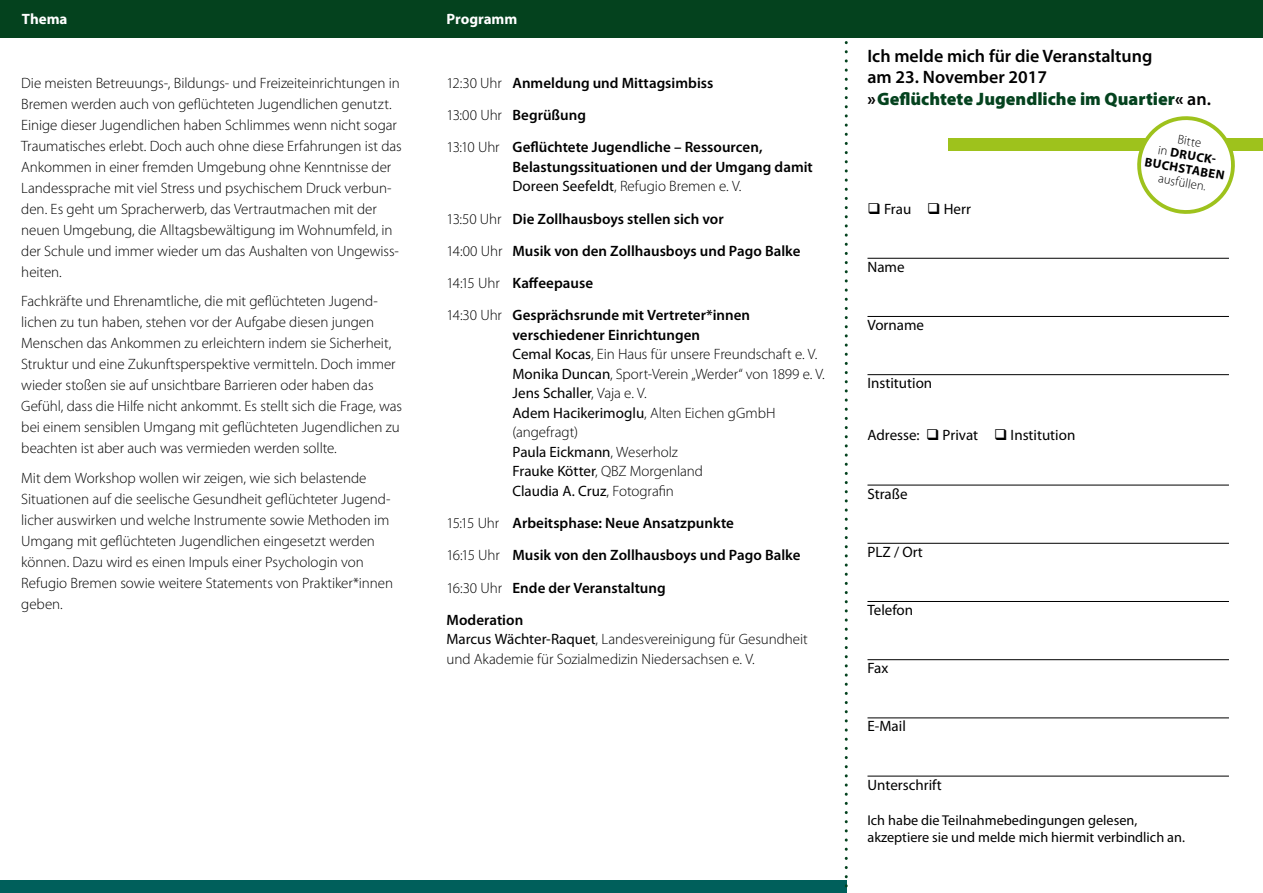
<style>
.page{position:relative;width:1263px;height:893px;background:#fff}
.page>*{position:absolute;margin:0;border:0;box-sizing:border-box;transform-origin:0 0}
.t1{font:600 18px/21.6px "Myriad Pro";color:#000}
.t2{font:300 15px/21px "Myriad Pro";letter-spacing:-.005em;color:#000}
.t3{font:600 15px/32.2px "Myriad Pro";color:#000}
.t4{font:15px "Myriad Pro";color:#000}
.t5{font:700 15px "Myriad Pro";color:#fff}
.t6{font:14.25px/17.1px "Myriad Pro";color:#000}
.t7{font:700 12.75px/14px "Myriad Pro";color:#000;text-align:center}
.t8{font:300 12.75px "Myriad Pro";color:#000}
.s1{font-weight:300}
.s2{font-weight:400}
.s3{font-weight:600}
.s4{font-weight:700}
.s5{font-weight:900;color:#04421e}
</style>
<div class="page">
<div style="left:0;top:881px;width:846px;height:12px;background:#005f5b"></div>
<svg style="left:845px;top:37px;width:3px;height:856px"></svg>
<hr style="left:867px;top:258px;width:362px;height:1px;background:#000">
<hr style="left:867px;top:316px;width:362px;height:1px;background:#000">
<hr style="left:867px;top:374px;width:362px;height:1px;background:#000">
<hr style="left:867px;top:485px;width:362px;height:1px;background:#000">
<hr style="left:867px;top:543px;width:362px;height:1px;background:#000">
<hr style="left:867px;top:601px;width:362px;height:1px;background:#000">
<hr style="left:867px;top:659px;width:362px;height:1px;background:#000">
<hr style="left:867px;top:717px;width:362px;height:1px;background:#000">
<hr style="left:867px;top:776px;width:362px;height:1px;background:#000">
<div style="left:948px;top:138px;width:315px;height:13px;background:#9ec21c"></div>
<svg style="left:1137px;top:116px;width:98px;height:98px"></svg>
<div style="left:0;top:0;width:1263px;height:37px;background:#04421e"></div>
<p class="t5" style="left:22px;top:9px;width:47px">Thema</p>
<p class="t5" style="left:446px;top:9px;width:72px">Programm</p>
<p class="t2" style="left:21px;top:72px;width:382px">Die meisten Betreuungs-, Bildungs- und Freizeiteinrichtungen in Bremen werden auch von geflüchteten Jugendlichen genutzt.<br>Einige dieser Jugendlichen haben Schlimmes wenn nicht sogar Traumatisches erlebt. Doch auch ohne diese Erfahrungen ist das Ankommen in einer fremden Umgebung ohne Kenntnisse der Landessprache mit viel Stress und psychischem Druck verbun&shy;den. Es geht um Spracherwerb, das Vertrautmachen mit der neuen Umgebung, die Alltagsbewältigung im Wohnumfeld, in der Schule und immer wieder um das Aushalten von Ungewiss&shy;heiten.</p>
<p class="t2" style="left:21px;top:291px;width:382px">Fachkräfte und Ehrenamtliche, die mit geflüchteten Jugend&shy;lichen zu tun haben, stehen vor der Aufgabe diesen jungen Menschen das Ankommen zu erleichtern indem sie Sicherheit, Struktur und eine Zukunftsperspektive vermitteln. Doch immer wieder stoßen sie auf unsichtbare Barrieren oder haben das Gefühl, dass die Hilfe nicht ankommt. Es stellt sich die Frage, was bei einem sensiblen Umgang mit geflüchteten Jugendlichen zu beachten ist aber auch was vermieden werden sollte.</p>
<p class="t2" style="left:21px;top:467px;width:373px">Mit dem Workshop wollen wir zeigen, wie sich belastende Situationen auf die seelische Gesundheit geflüchteter Jugend&shy;licher auswirken und welche Instrumente sowie Methoden im Umgang mit geflüchteten Jugendlichen eingesetzt werden können. Dazu wird es einen Impuls einer Psychologin von Refugio Bremen sowie weitere Statements von Praktiker*innen geben.</p>
<p class="t3" style="left:446px;top:66px;width:318px"><span class="s1">12:30 Uhr</span> Anmeldung und Mittagsimbiss<br><span class="s1">13:00 Uhr</span> Begrüßung<br><span class="s1">13:10 Uhr</span> Geflüchtete Jugendliche – Ressourcen,</p>
<p class="t3" style="left:512px;top:157px;width:302px;line-height:19.5px">Belastungssituationen und der Umgang damit<br><span class="s2">Doreen Seefeldt</span><span class="s1">, Refugio Bremen e. V.</span></p>
<p class="t3" style="left:446px;top:202px;width:355px"><span class="s1">13:50 Uhr</span> Die Zollhausboys stellen sich vor<br><span class="s1">14:00 Uhr</span> Musik von den Zollhausboys und Pago Balke <span class="s1">14:15 Uhr</span> Kaffeepause<br><span class="s1">14:30 Uhr</span> Gesprächsrunde mit Vertreter*innen</p>
<p class="t2" style="left:512px;top:325px;width:314px;line-height:19.5px"><span class="s3">verschiedener Einrichtungen<br></span><span class="s2">Cemal Kocas</span>, Ein Haus für unsere Freundschaft e. V.<br><span class="s2">Monika Duncan</span>, Sport-Verein „Werder“ von 1899 e. V.<br><span class="s2">Jens Schaller</span>, Vaja e. V.<br><span class="s2">Adem Hacikerimoglu</span>, Alten Eichen gGmbH (angefragt)<br><span class="s2">Paula Eickmann</span>, Weserholz<br><span class="s2">Frauke Kötter</span>, QBZ Morgenland<br><span class="s2">Claudia A. Cruz</span>, Fotografin</p>
<p class="t3" style="left:446px;top:506px;width:355px"><span class="s1">15:15 Uhr</span> Arbeitsphase: Neue Ansatzpunkte<br><span class="s1">16:15 Uhr</span> Musik von den Zollhausboys und Pago Balke <span class="s1">16:30 Uhr</span> Ende der Veranstaltung<br>Moderation</p>
<p class="t2" style="left:446px;top:629px;width:363px;line-height:19.5px"><span class="s2">Marcus Wächter-Raquet</span>, Landesvereinigung für Gesundheit und Akademie für Sozialmedizin Niedersachsen e. V.</p>
<p class="t1" style="left:867px;top:44px;width:345px">Ich melde mich für die Veranstaltung<br>am 23. November 2017<br><span class="s4">»</span><span class="s5">Geflüchtete Jugendliche im Quartier</span><span class="s4">«</span> an.</p>
<p class="t4" style="left:867px;top:199px;width:105px">❑ Frau ❑ Herr</p>
<p class="t4" style="left:867px;top:257px;width:39px">Name</p>
<p class="t4" style="left:867px;top:316px;width:58px">Vorname</p>
<p class="t4" style="left:867px;top:374px;width:66px">Institution</p>
<p class="t4" style="left:867px;top:426px;width:209px">Adresse: ❑ Privat ❑ Institution</p>
<p class="t4" style="left:867px;top:484px;width:42px">Straße</p>
<p class="t4" style="left:867px;top:542px;width:57px">PLZ / Ort</p>
<p class="t4" style="left:867px;top:601px;width:47px">Telefon</p>
<p class="t4" style="left:867px;top:659px;width:22px">Fax</p>
<p class="t4" style="left:867px;top:717px;width:40px">E-Mail</p>
<p class="t7" style="left:1151px;top:127px;width:82px;rotate:10deg"><span class="s1">Bitte<br>in</span> DRUCK-<br>BUCHSTABEN</p>
<p class="t8" style="left:1160px;top:171px;width:50px;rotate:10deg">ausfüllen.</p>
<p class="t4" style="left:867px;top:775px;width:76px">Unterschrift</p>
<p class="t6" style="left:867px;top:811px;width:319px">Ich habe die Teilnahmebedingungen gelesen, akzeptiere sie und melde mich hiermit verbindlich an.</p>
</div>
